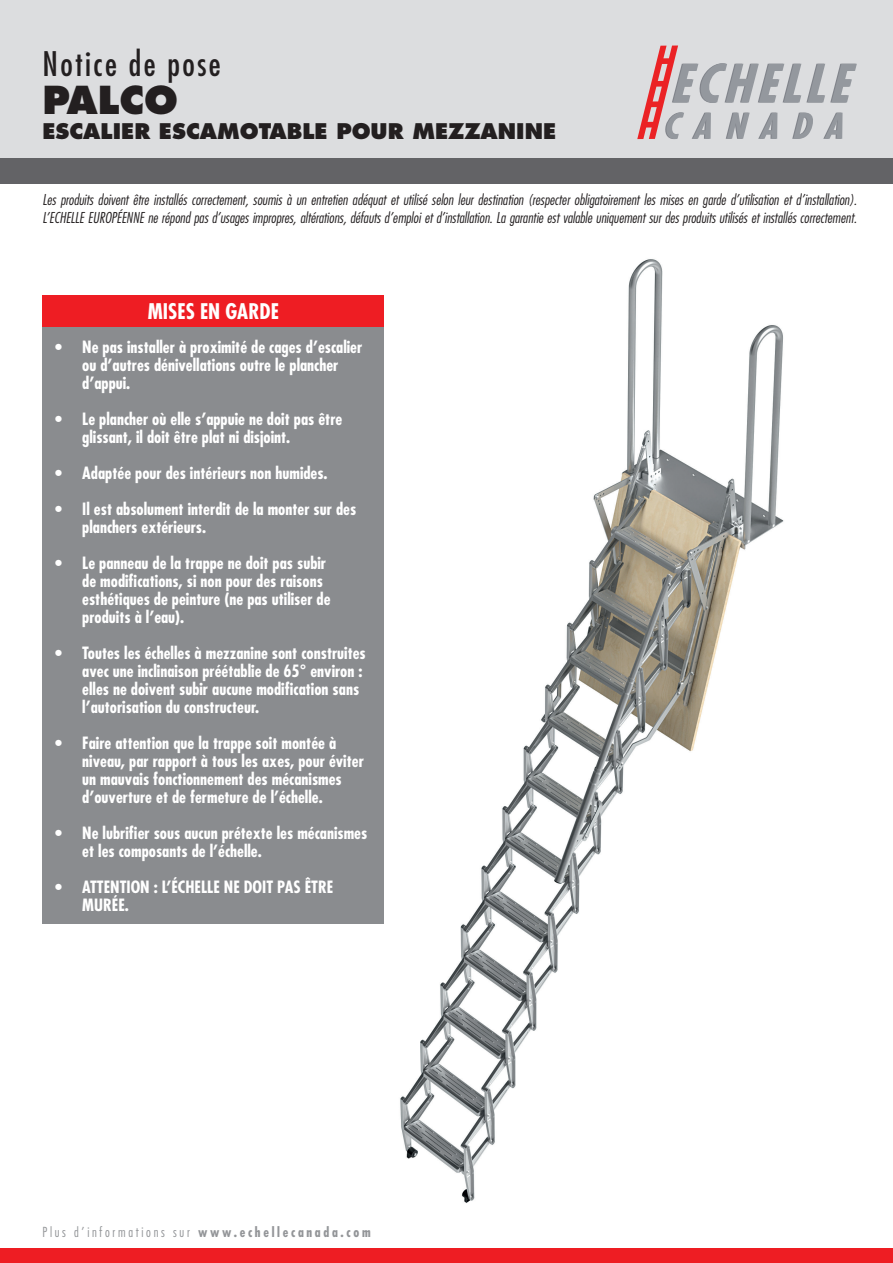
<style>
.page{position:relative;width:893px;height:1263px;background:#fff}
.page>*{position:absolute;margin:0;border:0;box-sizing:border-box;transform-origin:0 0}
.t1{font:800 37.5px "Futura Std";color:#231f20}
.t2{font:condensed 33px "Futura Std";letter-spacing:.075em;color:#231f20}
.t3{font:800 21px "Futura Std";color:#231f20}
.t4{font:700 condensed 21px "Futura Std";color:#fff}
.t5{font:700 condensed 16.5px/18px "Futura Std";color:#fff}
.t6{font:italic 300 condensed 14.7px/17.5px "Futura Std";color:#231f20}
.t7{font:300 condensed 13.5px "Futura Std";letter-spacing:.2em;color:#939598}
.s1{font-weight:700}
</style>
<div class="page">
<img style="left:400px;top:259px;width:384px;height:944px">
<div style="left:43px;top:295px;width:341px;height:33px;background:#ee1d23"></div>
<div style="left:43px;top:328px;width:341px;height:596px;background:#8a8c8f"></div>
<div style="left:0;top:0;width:893px;height:171px;background:#dcdddf"></div>
<div style="left:0;top:1249px;width:893px;height:14px;background:#ee1d23"></div>
<div style="left:0;top:158px;width:893px;height:26px;background:#636366"></div>
<svg style="left:637px;top:46px;width:220px;height:93px"></svg>
<h2 class="t2" style="left:43px;top:44px;width:180px">Notice de pose</h2>
<h1 class="t1" style="left:43px;top:76px;width:137px">PALCO</h1>
<p class="t3" style="left:43px;top:118px;width:515px">ESCALIER ESCAMOTABLE POUR MEZZANINE</p>
<p class="t6" style="left:43px;top:192px;width:816px">Les produits doivent être installés correctement, soumis à un entretien adéquat et utilisé selon leur destination (respecter obligatoirement les mises en garde d’utilisation et d’installation).<br>L’ECHELLE EUROPÉENNE ne répond pas d’usages impropres, altérations, défauts d’emploi et d’installation. La garantie est valable uniquement sur des produits utilisés et installés correctement.</p>
<p class="t4" style="left:148px;top:298px;width:133px">MISES EN GARDE</p>
<p class="t5" style="left:82px;top:338px;width:282px;text-indent:-27px">• Ne pas installer à proximité de cages d’escalier ou d’autres dénivellations outre le plancher d’appui.</p>
<p class="t5" style="left:82px;top:410px;width:262px;text-indent:-27px">• Le plancher où elle s’appuie ne doit pas être glissant, il doit être plat ni disjoint.</p>
<p class="t5" style="left:55px;top:464px;width:274px">• Adaptée pour des intérieurs non humides.</p>
<p class="t5" style="left:82px;top:500px;width:275px;text-indent:-27px">• Il est absolument interdit de la monter sur des planchers extérieurs.</p>
<p class="t5" style="left:82px;top:554px;width:250px;text-indent:-27px">• Le panneau de la trappe ne doit pas subir de modifications, si non pour des raisons esthétiques de peinture (ne pas utiliser de produits à l’eau).</p>
<p class="t5" style="left:82px;top:644px;width:285px;text-indent:-27px">• Toutes les échelles à mezzanine sont construites avec une inclinaison préétablie de 65° environ : elles ne doivent subir aucune modification sans l’autorisation du constructeur.</p>
<p class="t5" style="left:82px;top:734px;width:283px;text-indent:-27px">• Faire attention que la trappe soit montée à niveau, par rapport à tous les axes, pour éviter un mauvais fonctionnement des mécanismes d’ouverture et de fermeture de l’échelle.</p>
<p class="t5" style="left:82px;top:824px;width:287px;text-indent:-27px">• Ne lubrifier sous aucun prétexte les mécanismes et les composants de l’échelle.</p>
<p class="t5" style="left:82px;top:878px;width:252px;text-indent:-27px">• ATTENTION : L’ÉCHELLE NE DOIT PAS ÊTRE<br>MURÉE.</p>
<p class="t7" style="left:43px;top:1224px;width:330px">Plus d’informations sur <span class="s1">www.echellecanada.com</span></p>
</div>
